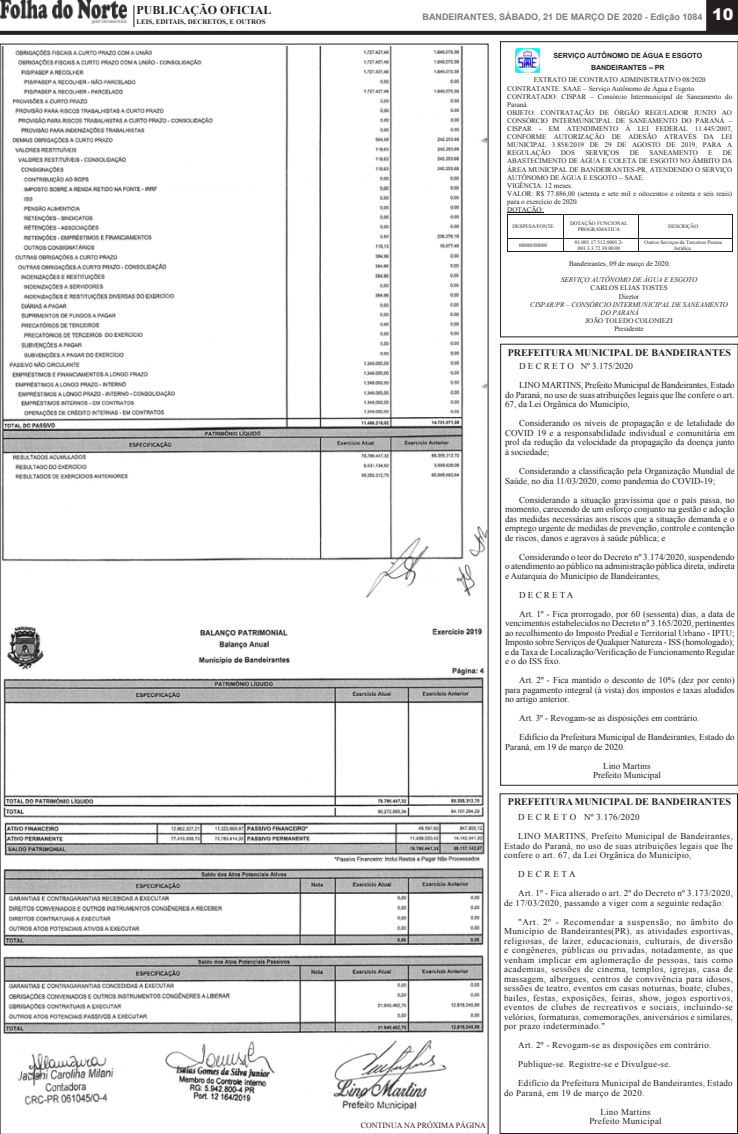
<style>
.page{position:relative;width:738px;height:1134px;background:#fff}
.page>*{position:absolute;margin:0;border:0;box-sizing:border-box;transform-origin:0 0}
.t1{font:700 12px "Times New Roman";color:#241f1f}
.t2{font:700 10px "Times New Roman";color:#241f1f}
.t3{font:9px/9.5px "Times New Roman";color:#241f1f}
.t4{font:9px/19px "Times New Roman";letter-spacing:.03em;color:#241f1f}
.t5{font:700 9px "Arial";color:#7d7c7e}
.t6{font:8px "Times New Roman";color:#241f1f}
.t7{font:7.1px/8.1px "Times New Roman";letter-spacing:-.005em;color:#241f1f}
.t8{font:italic 7.1px/8.1px "Times New Roman";color:#241f1f}
.t9{font:700 7.1px/12.2px "Arial";color:#241f1f;text-align:center}
.t10{font:700 7px "Times New Roman";color:#241f1f}
.t11{font:5.3px/6.1px "Times New Roman";color:#241f1f;text-align:center}
.s1{font-weight:900;font-size:16px;color:#fff}
</style>
<div class="page">
<svg style="left:0;top:31px;width:737px;height:4px;background:#2c2727"></svg>
<img style="left:0;top:0;width:126px;height:23px">
<div style="left:706px;top:1px;width:31px;height:31px;background:#241f1f"></div>
<div style="left:705px;top:0;width:32px;height:32px;border:1px solid #241f1f"></div>
<svg style="left:133px;top:5px;width:1px;height:22px"></svg>
<img style="left:3px;top:626px;width:482px;height:485px">
<img style="left:2px;top:47px;width:484px;height:551px">
<div style="left:499px;top:344px;width:238px;height:442px;border:1px solid #241f1f"></div>
<img style="left:515px;top:48px;width:24px;height:25px">
<hr style="left:507px;top:213px;width:36px;height:1px;background:#241f1f">
<hr style="left:507px;top:214px;width:56px;height:1px;background:#241f1f">
<hr style="left:563px;top:214px;width:74px;height:1px;background:#241f1f">
<hr style="left:638px;top:214px;width:93px;height:1px;background:#241f1f">
<hr style="left:507px;top:239px;width:56px;height:1px;background:#241f1f">
<hr style="left:563px;top:239px;width:74px;height:1px;background:#241f1f">
<hr style="left:638px;top:239px;width:93px;height:1px;background:#241f1f">
<hr style="left:507px;top:251px;width:56px;height:1px;background:#241f1f">
<svg style="left:563px;top:215px;width:1px;height:36px"></svg>
<hr style="left:563px;top:251px;width:74px;height:1px;background:#241f1f">
<hr style="left:638px;top:251px;width:93px;height:1px;background:#241f1f">
<div style="left:499px;top:41px;width:238px;height:296px;border:1px solid #241f1f"></div>
<h1 class="t1" style="left:136px;top:2px;width:137px">PUBLICAÇÃO OFICIAL</h1>
<p class="t10" style="left:136px;top:17px;width:131px">LEIS, EDITAIS, DECRETOS, E OUTROS</p>
<p class="t5" style="left:422px;top:11px;width:312px">BANDEIRANTES, SÁBADO, 21 DE MARÇO DE 2020 - Edição 1084 <span class="s1">100</span></p>
<p class="t9" style="left:553px;top:50px;width:150px">SERVIÇO AUTÔNOMO DE ÁGUA E ESGOTO<br>BANDEIRANTES – PR</p>
<p class="t7" style="left:507px;top:76px;width:226px;text-indent:26px">EXTRATO DE CONTRATO ADMINISTRATIVO 08/2020<br>CONTRATANTE: SAAE – Serviço Autônomo de Água e Esgoto.<br>CONTRATADO: CISPAR – Consórcio Intermunicipal de Saneamento do Paraná.<br>OBJETO: CONTRATAÇÃO DE ÓRGÃO REGULADOR JUNTO AO CONSÓRCIO INTERMUNICIPAL DE SANEAMENTO DO PARANÁ – CISPAR - EM ATENDIMENTO À LEI FEDERAL 11.445/2007, CONFORME AUTORIZAÇÃO DE ADESÃO ATRAVÉS DA LEI MUNICIPAL 3.858/2019 DE 29 DE AGOSTO DE 2019, PARA A REGULAÇÃO</p>
<p class="t7" style="left:560px;top:149px;width:16px">DOS</p>
<p class="t7" style="left:585px;top:149px;width:36px">SERVIÇOS</p>
<p class="t7" style="left:629px;top:149px;width:11px">DE</p>
<p class="t7" style="left:649px;top:149px;width:50px">SANEAMENTO</p>
<p class="t7" style="left:707px;top:149px;width:6px">E</p>
<p class="t7" style="left:507px;top:149px;width:226px;text-indent:215px">DE ABASTECIMENTO DE ÁGUA E COLETA DE ESGOTO NO ÂMBITO DA ÁREA MUNICIPAL DE BANDEIRANTES-PR, ATENDENDO O SERVIÇO AUTÔNOMO DE ÁGUA E ESGOTO – SAAE.<br>VIGÊNCIA: 12 meses.<br>VALOR: R$ 77.886,00 (setenta e sete mil e oitocentos e oitenta e seis reais) para o exercício de 2020.<br>DOTAÇÃO:</p>
<p class="t11" style="left:512px;top:223px;width:43px">DESPESA/FONTE</p>
<p class="t11" style="left:569px;top:220px;width:59px">DOTAÇÃO FUNCIONAL<br>PROGRAMATICA</p>
<p class="t11" style="left:667px;top:223px;width:31px">DESCRIÇÃO</p>
<p class="t11" style="left:519px;top:242px;width:29px">00080/00000</p>
<p class="t11" style="left:574px;top:239px;width:50px">01.001.17.512.0001.2-<br>001.3.3.72.39.00.00</p>
<p class="t11" style="left:644px;top:239px;width:79px">Outros Serviços de Terceiros Pessoa<br>Jurídica.</p>
<p class="t7" style="left:568px;top:260px;width:103px">Bandeirantes, 09 de março de 2020.</p>
<p class="t8" style="left:560px;top:276px;width:138px">SERVIÇO AUTÔNOMO DE ÁGUA E ESGOTO</p>
<p class="t7" style="left:590px;top:284px;width:79px;text-align:center">CARLOS ELIAS TOSTES<br>Diretor</p>
<p class="t8" style="left:600px;top:300px;width:129px;text-indent:-70px">CISPAR/PR – CONSÓRCIO INTERMUNICIPAL DE SANEAMENTO<br>DO PARANÁ</p>
<p class="t7" style="left:585px;top:316px;width:89px;text-align:center">JOÃO TOLEDO COLONIEZI<br>Presidente</p>
<p class="t2" style="left:507px;top:345px;width:224px">PREFEITURA MUNICIPAL DE BANDEIRANTES</p>
<p class="t3" style="left:518px;top:357px;width:217px;line-height:19px">D E C R E T O Nº 3.175/2020<br>LINO MARTINS, Prefeito Municipal de Bandeirantes, Estado</p>
<p class="t3" style="left:504px;top:390px;width:231px">do Paraná, no uso de suas atribuições legais que lhe confere o art.<br>67, da Lei Orgânica do Município,</p>
<p class="t3" style="left:504px;top:419px;width:231px;text-align:justify;text-indent:14px">Considerando os níveis de propagação e de letalidade do COVID 19 e a responsabilidade individual e comunitária em prol da redução da velocidade da propagação da doença junto à sociedade;</p>
<p class="t3" style="left:504px;top:466px;width:231px;text-indent:14px">Considerando a classificação pela Organização Mundial de<br>Saúde, no dia 11/03/2020, como pandemia do COVID-19;</p>
<p class="t3" style="left:504px;top:495px;width:231px;text-align:justify;text-indent:14px">Considerando a situação gravíssima que o país passa, no momento, carecendo de um esforço conjunto na gestão e adoção das medidas necessárias aos riscos que a situação demanda e o emprego urgente de medidas de prevenção, controle e contenção de riscos, danos e agravos à saúde pública; e</p>
<p class="t3" style="left:504px;top:552px;width:231px;text-align:justify;text-indent:14px">Considerando o teor do Decreto nº 3.174/2020, suspendendo o atendimento ao público na administração pública direta, indireta e Autarquia do Município de Bandeirantes,</p>
<p class="t3" style="left:518px;top:585px;width:217px;line-height:19px">D E C R E T A<br>Art. 1º - Fica prorrogado, por 60 (sessenta) dias, a data de</p>
<p class="t3" style="left:504px;top:618px;width:231px;text-align:justify">vencimentos estabelecidos no Decreto nº 3.165/2020, pertinentes ao recolhimento do Imposto Predial e Territorial Urbano - IPTU; Imposto sobre Serviços de Qualquer Natureza - ISS (homologado); e da Taxa de Localização/Verificação de Funcionamento Regular e o do ISS fixo.</p>
<p class="t3" style="left:504px;top:675px;width:231px;text-align:justify;text-indent:14px">Art. 2º - Fica mantido o desconto de 10% (dez por cento) para pagamento integral (à vista) dos impostos e taxas aludidos no artigo anterior.</p>
<p class="t3" style="left:518px;top:708px;width:217px;line-height:19px">Art. 3º - Revogam-se as disposições em contrário.<br>Edifício da Prefeitura Municipal de Bandeirantes, Estado do</p>
<p class="t3" style="left:602px;top:737px;width:49px;line-height:19px;text-indent:-98px">Paraná, em 19 de março de 2020.<br>Lino Martins</p>
<p class="t3" style="left:592px;top:770px;width:69px">Prefeito Municipal</p>
<p class="t6" style="left:360px;top:1120px;width:127px">CONTINUA NA PRÓXIMA PÁGINA</p>
<p class="t2" style="left:507px;top:795px;width:224px">PREFEITURA MUNICIPAL DE BANDEIRANTES</p>
<p class="t4" style="left:518px;top:807px;width:216px">D E C R E T O Nº 3.176/2020<br>LINO MARTINS, Prefeito Municipal de Bandeirantes,</p>
<p class="t4" style="left:503px;top:841px;width:230px;line-height:9.5px">Estado do Paraná, no uso de suas atribuições legais que lhe confere o art. 67, da Lei Orgânica do Município,</p>
<p class="t4" style="left:518px;top:864px;width:216px">D E C R E T A<br>Art. 1º - Fica alterado o art. 2º do Decreto nº 3.173/2020,</p>
<p class="t4" style="left:518px;top:893px;width:216px;text-indent:-14px">de 17/03/2020, passando a viger com a seguinte redação: "Art. 2º - Recomendar a suspensão, no âmbito do</p>
<p class="t3" style="left:503px;top:926px;width:230px;text-align:justify">Município de Bandeirantes(PR), as atividades esportivas, religiosas, de lazer, educacionais, culturais, de diversão e congêneres, públicas ou privadas, notadamente, as que venham implicar em aglomeração de pessoas, tais como academias, sessões de cinema, templos, igrejas, casa de massagem, albergues, centros de convivência para idosos, sessões de teatro, eventos em casas noturnas, boate, clubes, bailes, festas, exposições, feiras, show, jogos esportivos, eventos de clubes de recreativos e sociais, incluindo-se velórios, formaturas, comemorações, aniversários e similares, por prazo indeterminado."</p>
<p class="t4" style="left:518px;top:1035px;width:216px">Art. 2º - Revogam-se as disposições em contrário.<br>Publique-se. Registre-se e Divulgue-se.<br>Edifício da Prefeitura Municipal de Bandeirantes, Estado</p>
<p class="t4" style="left:600px;top:1083px;width:52px;text-indent:-96px">do Paraná, em 19 de março de 2020.<br>Lino Martins</p>
<p class="t4" style="left:589px;top:1111px;width:74px">Prefeito Municipal</p>
</div>
